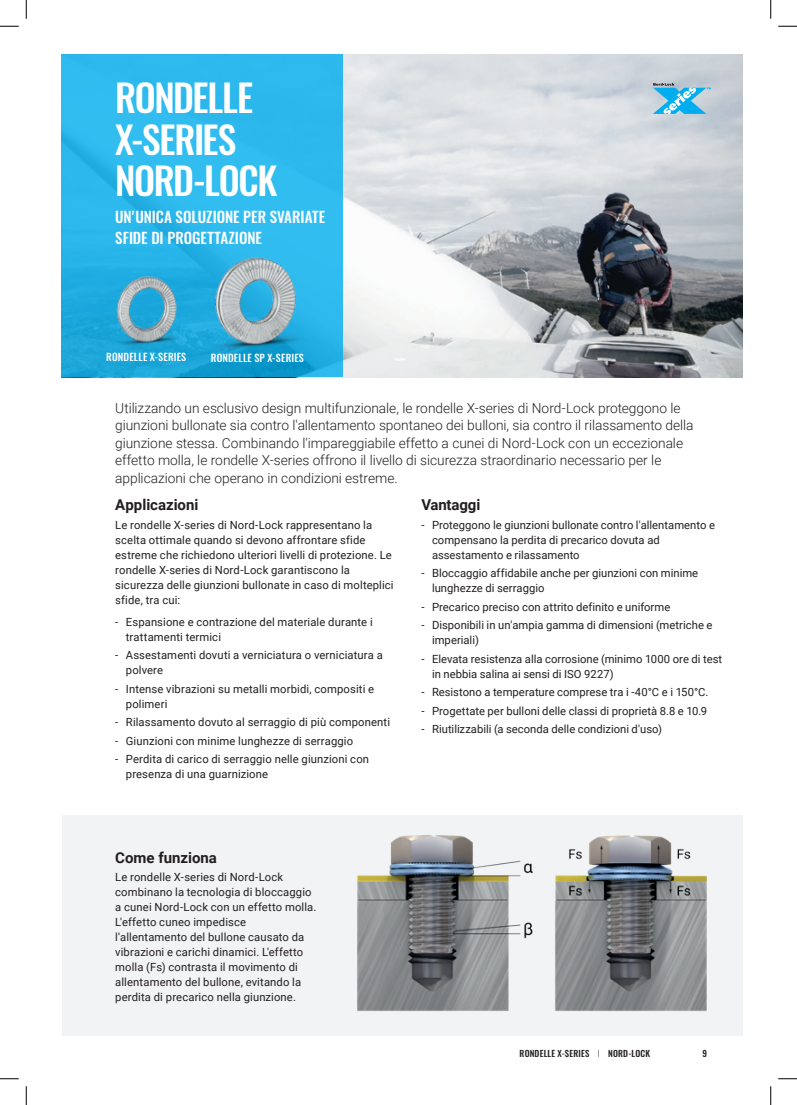
<style>
.page{position:relative;width:797px;height:1105px;background:#fff}
.page>*{position:absolute;margin:0;border:0;box-sizing:border-box;transform-origin:0 0}
.t1{font:500 37.5px/41.2px "Oswald";letter-spacing:-.04em;color:#fff}
.t2{font:500 15px/21px "Oswald";color:#fff}
.t3{font:700 15px "Roboto";letter-spacing:-.005em;color:#231f20}
.t4{font:300 13.75px/17.5px "Roboto";letter-spacing:-.005em;color:#231f20}
.t5{font:11.25px/15px "Roboto";letter-spacing:.01em;color:#231f20}
.t6{font:500 10.12px "Oswald";letter-spacing:.02em;color:#fff}
.t7{font:500 8.75px "Oswald";letter-spacing:.02em;color:#231f20}
.s1{font-weight:200}
</style>
<div class="page">
<div style="left:62px;top:815px;width:680px;height:221px;background:#f2f3f4"></div>
<img style="left:343px;top:55px;width:399px;height:322px">
<svg style="left:62px;top:55px;width:281px;height:322px;background:#2ab6ea"></svg>
<img style="left:182px;top:246px;width:126px;height:110px">
<img style="left:113px;top:271px;width:68px;height:84px">
<svg style="left:653px;top:83px;width:58px;height:31px;background:#73c2e2"></svg>
<img style="left:357px;top:835px;width:350px;height:176px">
<svg style="left:0;top:25px;width:19px;height:2px"></svg>
<svg style="left:778px;top:25px;width:19px;height:2px"></svg>
<svg style="left:0;top:1078px;width:19px;height:1px"></svg>
<svg style="left:778px;top:1078px;width:19px;height:1px"></svg>
<svg style="left:25px;top:0;width:2px;height:19px"></svg>
<svg style="left:25px;top:1086px;width:2px;height:19px"></svg>
<svg style="left:770px;top:0;width:1px;height:19px"></svg>
<svg style="left:770px;top:1086px;width:1px;height:19px"></svg>
<h1 class="t1" style="left:115px;top:80px;width:164px">RONDELLE<br>X-SERIES<br>NORD-LOCK</h1>
<h2 class="t2" style="left:115px;top:207px;width:211px">UN'UNICA SOLUZIONE PER SVARIATE<br>SFIDE DI PROGETTAZIONE</h2>
<p class="t6" style="left:106px;top:352px;width:81px">RONDELLE X-SERIES</p>
<p class="t6" style="left:211px;top:353px;width:95px">RONDELLE SP X-SERIES</p>
<p class="t4" style="left:115px;top:399px;width:579px">Utilizzando un esclusivo design multifunzionale, le rondelle X-series di Nord-Lock proteggono le giunzioni bullonate sia contro l'allentamento spontaneo dei bulloni, sia contro il rilassamento della giunzione stessa. Combinando l'impareggiabile effetto a cunei di Nord-Lock con un eccezionale effetto molla, le rondelle X-series offrono il livello di sicurezza straordinario necessario per le applicazioni che operano in condizioni estreme.</p>
<h2 class="t3" style="left:115px;top:494px;width:85px">Applicazioni</h2>
<p class="t5" style="left:115px;top:517px;width:280px">Le rondelle X-series di Nord-Lock rappresentano la scelta ottimale quando si devono affrontare sfide estreme che richiedono ulteriori livelli di protezione. Le rondelle X-series di Nord-Lock garantiscono la sicurezza delle giunzioni bullonate in caso di molteplici sfide, tra cui:</p>
<p class="t5" style="left:126px;top:614px;width:248px;text-indent:-11px">- Espansione e contrazione del materiale durante i trattamenti termici</p>
<p class="t5" style="left:126px;top:647px;width:258px;text-indent:-11px">- Assestamenti dovuti a verniciatura o verniciatura a polvere</p>
<p class="t5" style="left:126px;top:681px;width:250px;text-indent:-11px">- Intense vibrazioni su metalli morbidi, compositi e polimeri</p>
<p class="t5" style="left:115px;top:714px;width:276px">- Rilassamento dovuto al serraggio di più componenti</p>
<p class="t5" style="left:115px;top:733px;width:239px">- Giunzioni con minime lunghezze di serraggio</p>
<p class="t5" style="left:126px;top:751px;width:245px;text-indent:-11px">- Perdita di carico di serraggio nelle giunzioni con presenza di una guarnizione</p>
<h2 class="t3" style="left:115px;top:847px;width:103px">Come funziona</h2>
<p class="t5" style="left:115px;top:869px;width:203px">Le rondelle X-series di Nord-Lock combinano la tecnologia di bloccaggio a cunei Nord-Lock con un effetto molla.<br>L'effetto cuneo impedisce l'allentamento del bullone causato da vibrazioni e carichi dinamici. L'effetto molla (Fs) contrasta il movimento di allentamento del bullone, evitando la perdita di precarico nella giunzione.</p>
<h2 class="t3" style="left:421px;top:494px;width:60px">Vantaggi</h2>
<p class="t5" style="left:432px;top:517px;width:284px;text-indent:-11px">- Proteggono le giunzioni bullonate contro l'allentamento e compensano la perdita di precarico dovuta ad assestamento e rilassamento</p>
<p class="t5" style="left:432px;top:565px;width:268px;text-indent:-11px">- Bloccaggio affidabile anche per giunzioni con minime lunghezze di serraggio</p>
<p class="t5" style="left:421px;top:599px;width:250px">- Precarico preciso con attrito definito e uniforme</p>
<p class="t5" style="left:432px;top:617px;width:282px;text-indent:-11px">- Disponibili in un'ampia gamma di dimensioni (metriche e imperiali)</p>
<p class="t5" style="left:432px;top:651px;width:292px;text-indent:-11px">- Elevata resistenza alla corrosione (minimo 1000 ore di test in nebbia salina ai sensi di ISO 9227)</p>
<p class="t5" style="left:421px;top:684px;width:288px">- Resistono a temperature comprese tra i -40°C e i 150°C.</p>
<p class="t5" style="left:421px;top:703px;width:287px">- Progettate per bulloni delle classi di proprietà 8.8 e 10.9</p>
<p class="t5" style="left:421px;top:721px;width:242px">- Riutilizzabili (a seconda delle condizioni d'uso)</p>
<p class="t7" style="left:519px;top:1049px;width:132px">RONDELLE X-SERIES <span class="s1">I</span> NORD-LOCK</p>
<p class="t7" style="left:702px;top:1049px;width:6px">9</p>
</div>
